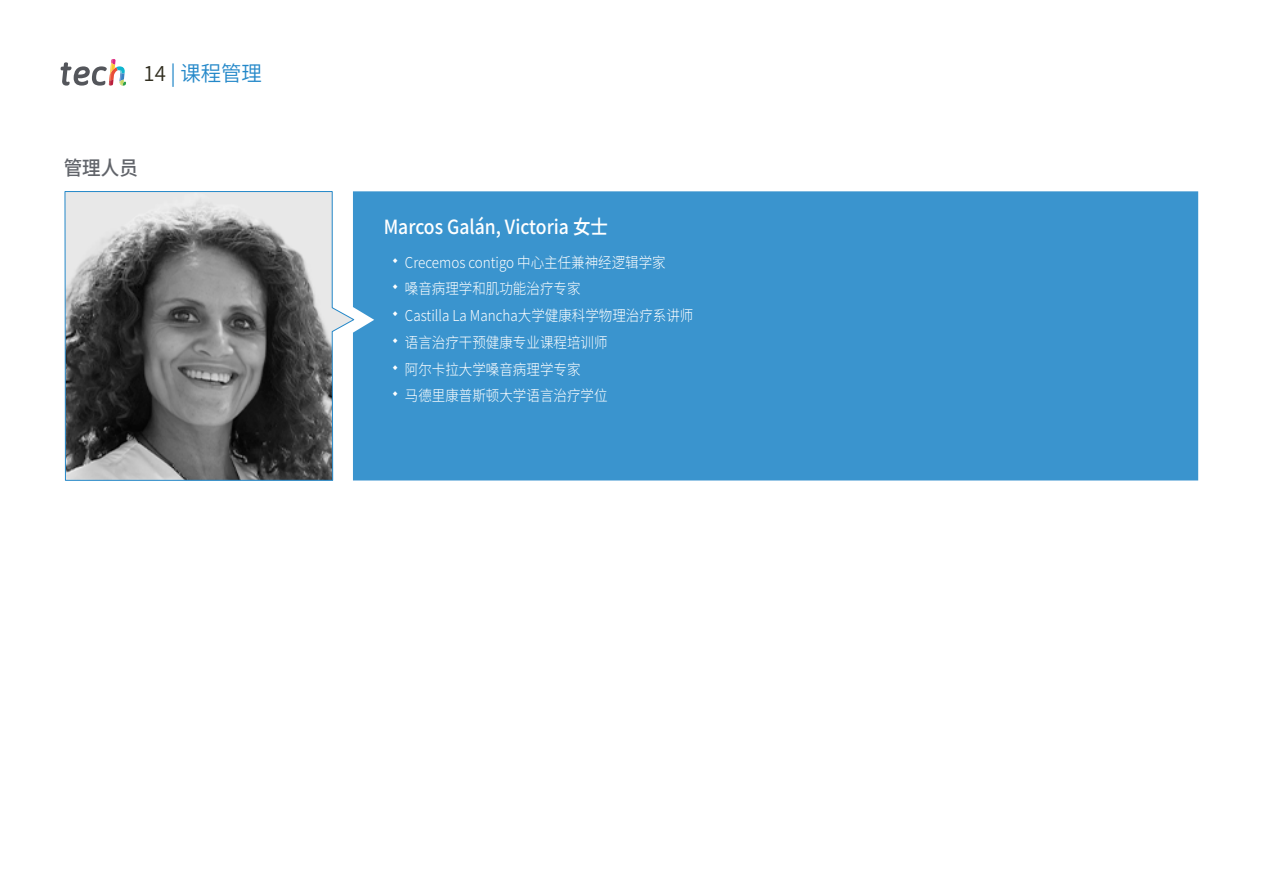
<style>
.page{position:relative;width:1263px;height:893px;background:#fff}
.page>*{position:absolute;margin:0;border:0;box-sizing:border-box;transform-origin:0 0}
.t1{font:21px "Source Han Sans CN";color:#2488c9}
.t2{font:500 19.5px "Source Han Sans CN";color:#fff;scale:.9 1}
.t3{font:500 19.5px "Source Han Sans CN";color:#61646a;scale:.95 1}
.t4{font:300 15px/26.7px "Source Han Sans CN";color:#fff;scale:.9 1}
.s1{color:#312e20}
</style>
<div class="page">
<div style="left:354px;top:191px;width:844px;height:289px;background:#3a94ce"></div>
<svg style="left:61px;top:59px;width:65px;height:27px"></svg>
<svg style="left:65px;top:191px;width:289px;height:290px;background:#7b7d7e"></svg>
<svg style="left:393px;top:258px;width:4px;height:5px"></svg>
<svg style="left:393px;top:285px;width:4px;height:5px"></svg>
<svg style="left:393px;top:311px;width:4px;height:5px"></svg>
<svg style="left:393px;top:338px;width:4px;height:5px"></svg>
<svg style="left:393px;top:365px;width:4px;height:5px"></svg>
<svg style="left:393px;top:392px;width:4px;height:5px"></svg>
<h1 class="t1" style="left:144px;top:61px;width:120px"><span class="s1">14</span> | 课程管理</h1>
<h2 class="t3" style="left:64px;top:157px;width:80px">管理人员</h2>
<h2 class="t2" style="left:384px;top:216px;width:251px">Marcos Galán, Victoria 女士</h2>
<p class="t4" style="left:405px;top:249px;width:322px">Crecemos contigo 中心主任兼神经逻辑学家<br>嗓音病理学和肌功能治疗专家<br>Castilla La Mancha大学健康科学物理治疗系讲师语言治疗干预健康专业课程培训师<br>阿尔卡拉大学嗓音病理学专家<br>马德里康普斯顿大学语言治疗学位</p>
</div>
